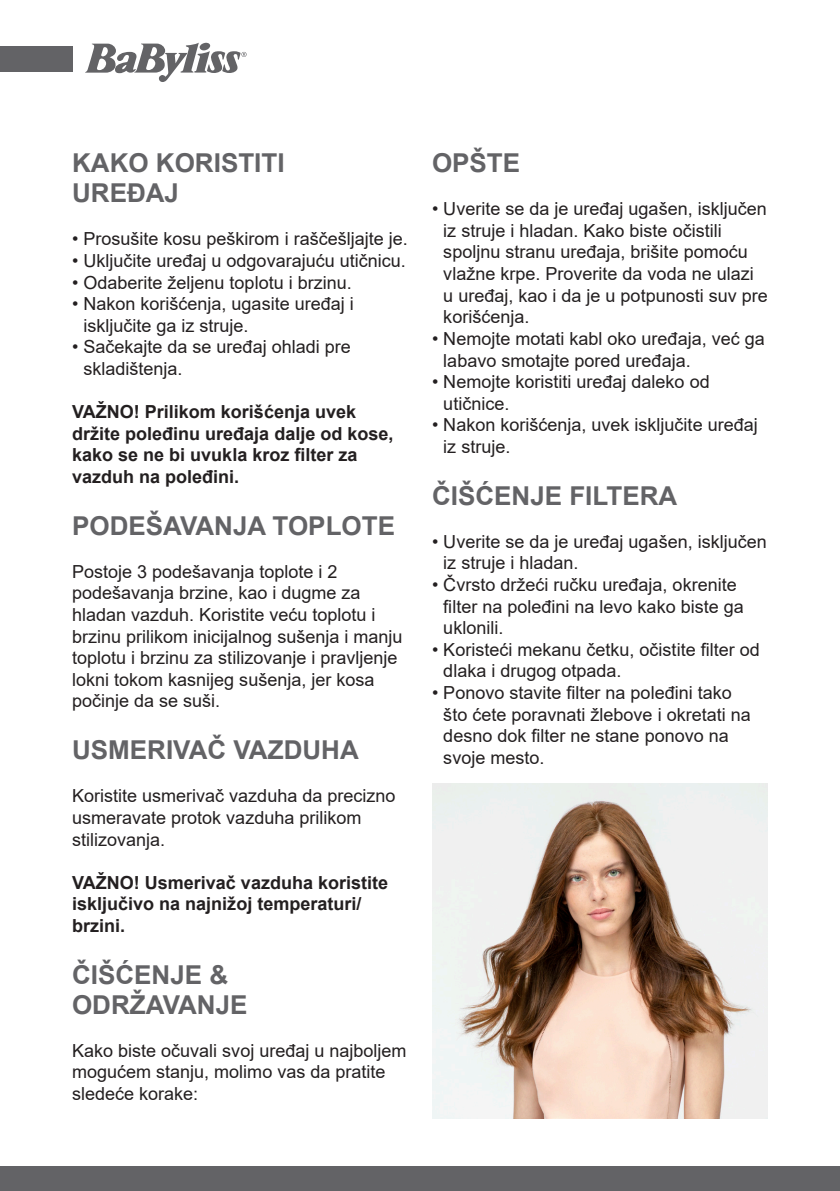
<style>
.page{position:relative;width:840px;height:1191px;background:#fff}
.page>*{position:absolute;margin:0;border:0;box-sizing:border-box;transform-origin:0 0}
.t1{font:700 26px/30px "Arial";color:#636366}
.t2{font:18px/21.6px "Arial";color:#231f20}
.t3{font:700 18px/21.6px "Arial";color:#231f20}
</style>
<div class="page">
<div style="left:0;top:1166px;width:839px;height:25px;background:#636366"></div>
<div style="left:0;top:47px;width:72px;height:25px;background:#636366"></div>
<svg style="left:85px;top:43px;width:161px;height:39px"></svg>
<img style="left:432px;top:783px;width:335px;height:336px">
<p class="t1" style="left:72px;top:148px;width:214px">KAKO KORISTITI</p>
<p class="t1" style="left:72px;top:178px;width:108px">UREĐAJ</p>
<p class="t2" style="left:72px;top:228px;width:337px">• Prosušite kosu peškirom i raščešljajte je.</p>
<p class="t2" style="left:72px;top:250px;width:335px">• Uključite uređaj u odgovarajuću utičnicu.</p>
<p class="t2" style="left:72px;top:271px;width:281px">• Odaberite željenu toplotu i brzinu.</p>
<p class="t2" style="left:83px;top:293px;width:272px;text-indent:-11px">• Nakon korišćenja, ugasite uređaj i isključite ga iz struje.</p>
<p class="t2" style="left:83px;top:336px;width:269px;text-indent:-11px">• Sačekajte da se uređaj ohladi pre skladištenja.</p>
<p class="t3" style="left:72px;top:401px;width:323px">VAŽNO! Prilikom korišćenja uvek držite poleđinu uređaja dalje od kose, kako se ne bi uvukla kroz filter za vazduh na poleđini.</p>
<p class="t1" style="left:72px;top:511px;width:324px">PODEŠAVANJA TOPLOTE</p>
<p class="t2" style="left:72px;top:560px;width:332px">Postoje 3 podešavanja toplote i 2 podešavanja brzine, kao i dugme za hladan vazduh. Koristite veću toplotu i brzinu prilikom inicijalnog sušenja i manju toplotu i brzinu za stilizovanje i pravljenje lokni tokom kasnijeg sušenja, jer kosa počinje da se suši.</p>
<p class="t1" style="left:72px;top:735px;width:288px">USMERIVAČ VAZDUHA</p>
<p class="t2" style="left:72px;top:785px;width:325px">Koristite usmerivač vazduha da precizno usmeravate protok vazduha prilikom stilizovanja.</p>
<p class="t3" style="left:72px;top:871px;width:317px">VAŽNO! Usmerivač vazduha koristite isključivo na najnižoj temperaturi/ brzini.</p>
<p class="t1" style="left:72px;top:959px;width:177px">ČIŠĆENJE &amp;<br>ODRŽAVANJE</p>
<p class="t2" style="left:72px;top:1039px;width:336px">Kako biste očuvali svoj uređaj u najboljem mogućem stanju, molimo vas da pratite sledeće korake:</p>
<p class="t1" style="left:432px;top:148px;width:90px">OPŠTE</p>
<p class="t2" style="left:443px;top:198px;width:326px;text-indent:-11px">• Uverite se da je uređaj ugašen, isključen iz struje i hladan. Kako biste očistili spoljnu stranu uređaja, brišite pomoću vlažne krpe. Proverite da voda ne ulazi u uređaj, kao i da je u potpunosti suv pre korišćenja.</p>
<p class="t2" style="left:443px;top:328px;width:323px;text-indent:-11px">• Nemojte motati kabl oko uređaja, već ga labavo smotajte pored uređaja.</p>
<p class="t2" style="left:443px;top:371px;width:268px;text-indent:-11px">• Nemojte koristiti uređaj daleko od utičnice.</p>
<p class="t2" style="left:443px;top:414px;width:316px;text-indent:-11px">• Nakon korišćenja, uvek isključite uređaj iz struje.</p>
<p class="t1" style="left:432px;top:481px;width:247px">ČIŠĆENJE FILTERA</p>
<p class="t2" style="left:443px;top:530px;width:325px;text-indent:-11px">• Uverite se da je uređaj ugašen, isključen iz struje i hladan.</p>
<p class="t2" style="left:443px;top:574px;width:302px;text-indent:-11px">• Čvrsto držeći ručku uređaja, okrenite filter na poleđini na levo kako biste ga uklonili.</p>
<p class="t2" style="left:443px;top:638px;width:318px;text-indent:-11px">• Koristeći mekanu četku, očistite filter od dlaka i drugog otpada.</p>
<p class="t2" style="left:443px;top:682px;width:309px;text-indent:-11px">• Ponovo stavite filter na poleđini tako što ćete poravnati žlebove i okretati na desno dok filter ne stane ponovo na svoje mesto.</p>
</div>
